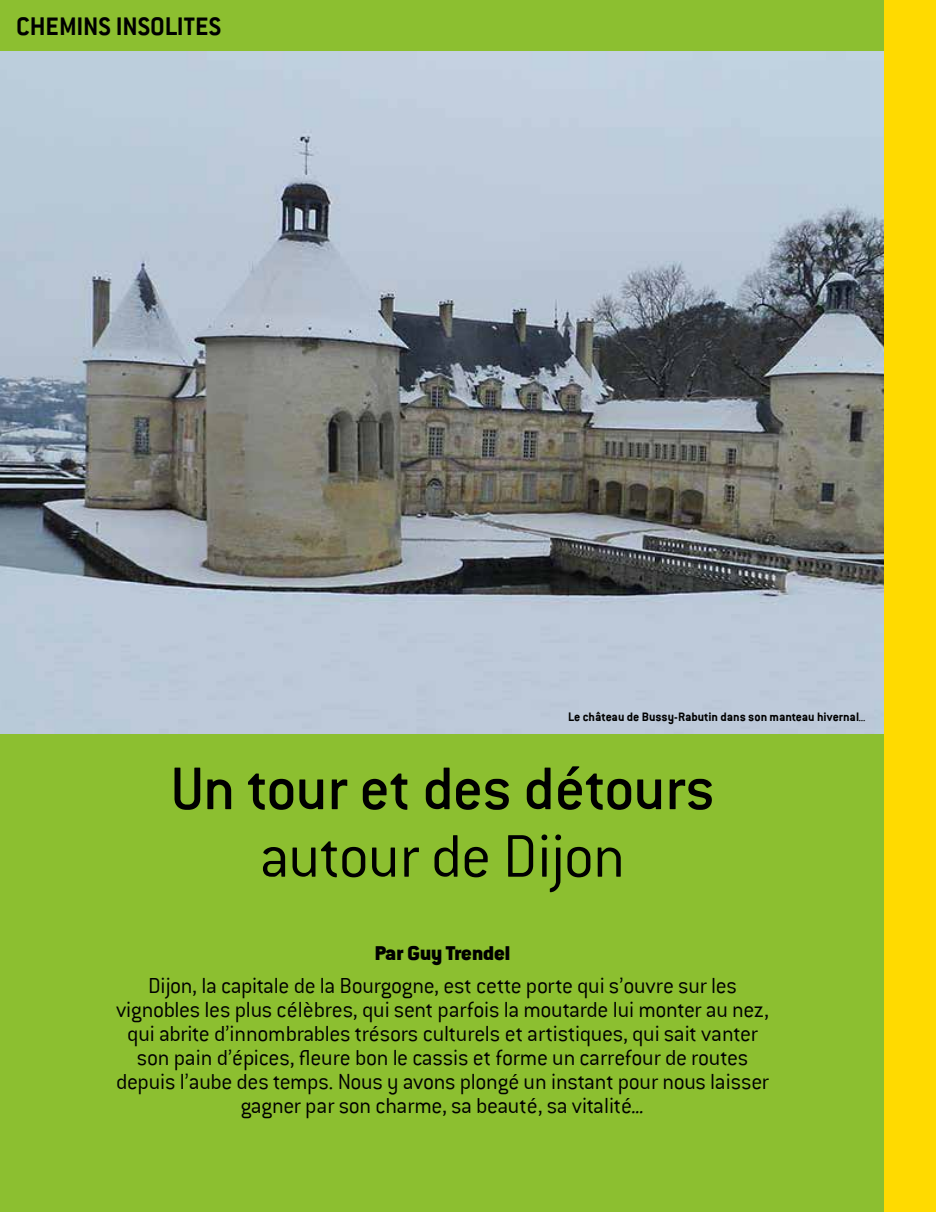
<style>
.page{position:relative;width:936px;height:1212px;background:#fff}
.page>*{position:absolute;margin:0;border:0;box-sizing:border-box;transform-origin:0 0}
.t1{font:500 66px "Conduit ITC";letter-spacing:-.01em;color:#000}
.t2{font:300 66px "Conduit ITC";letter-spacing:-.015em;color:#000}
.t3{font:700 27.9px "Conduit ITC";color:#000}
.t4{font:300 24px/24px "Conduit ITC";letter-spacing:-.015em;color:#000;text-align:center}
.t5{font:21.9px "Conduit ITC Black";color:#000}
.t6{font:700 13.5px "Conduit ITC";color:#000}
</style>
<div class="page">
<div style="left:0;top:0;width:935px;height:1212px;background:#8cbf30"></div>
<img style="left:0;top:52px;width:884px;height:681px">
<div style="left:884px;top:0;width:51px;height:1212px;background:#ffda00"></div>
<p class="t3" style="left:16px;top:10px;width:206px">CHEMINS INSOLITES</p>
<p class="t6" style="left:568px;top:709px;width:299px">Le château de Bussy-Rabutin dans son manteau hivernal…</p>
<h1 class="t1" style="left:170px;top:751px;width:545px">Un tour et des détours</h1>
<h1 class="t2" style="left:260px;top:820px;width:367px">autour de Dijon</h1>
<p class="t5" style="left:375px;top:940px;width:137px">Par Guy Trendel</p>
<p class="t4" style="left:116px;top:973px;width:654px">Dijon, la capitale de la Bourgogne, est cette porte qui s’ouvre sur les vignobles les plus célèbres, qui sent parfois la moutarde lui monter au nez, qui abrite d’innombrables trésors culturels et artistiques, qui sait vanter son pain d’épices, fleure bon le cassis et forme un carrefour de routes depuis l’aube des temps. Nous y avons plongé un instant pour nous laisser gagner par son charme, sa beauté, sa vitalité…</p>
</div>
